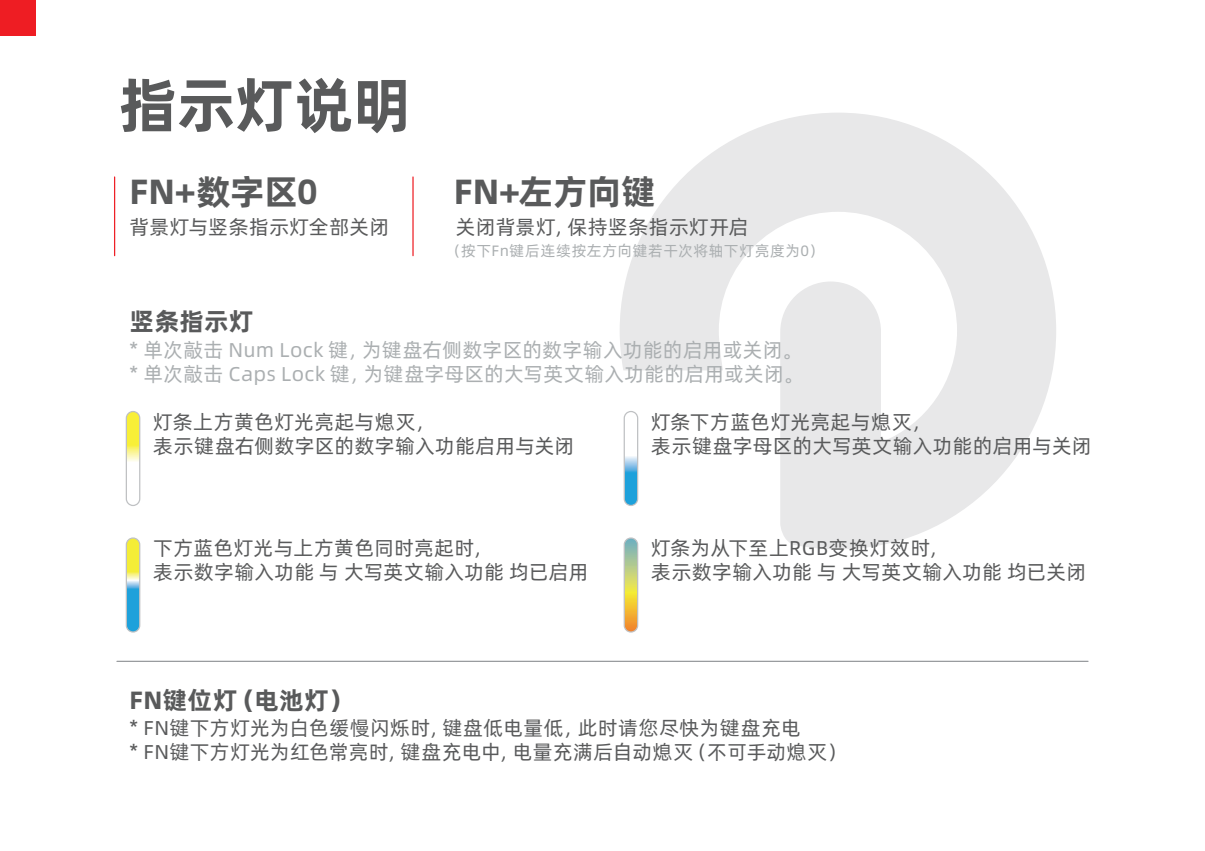
<style>
.page{position:relative;width:1205px;height:851px;background:#fff}
.page>*{position:absolute;margin:0;border:0;box-sizing:border-box;transform-origin:0 0}
.t1{font:60px "Alibaba Pu Hui Ti B";letter-spacing:-.01em;color:#595a5b}
.t2{font:35px "Alibaba Pu Hui Ti B";letter-spacing:-.01em;color:#595a5b}
.t3{font:25px "Alibaba Pu Hui Ti B";letter-spacing:.015em;color:#595a5b}
.t4{font:20px/24px "Alibaba Pu Hui Ti R";letter-spacing:.02em;color:#595a5b}
.t5{font:20px/24px "Alibaba Pu Hui Ti R";letter-spacing:.015em;color:#abafb1}
.t6{font:15px "Alibaba Pu Hui Ti R";letter-spacing:.035em;color:#abafb1}
</style>
<div class="page">
<svg style="left:620px;top:113px;width:436px;height:436px;fill:#e8e8e9"></svg>
<div style="left:0;top:0;width:35px;height:35px;background:#ee1d23"></div>
<hr style="left:0;top:850px;width:35px;height:1px;background:#ee1d23">
<svg style="left:126px;top:411px;width:14px;height:94px"></svg>
<div style="left:126px;top:411px;width:14px;height:95px;border:1px solid #bfc1c3;border-radius:7px"></div>
<svg style="left:624px;top:411px;width:14px;height:94px"></svg>
<div style="left:624px;top:411px;width:14px;height:95px;border:1px solid #bfc1c3;border-radius:7px"></div>
<svg style="left:126px;top:538px;width:14px;height:94px"></svg>
<div style="left:126px;top:537px;width:14px;height:95px;border:1px solid #bfc1c3;border-radius:7px"></div>
<svg style="left:624px;top:538px;width:14px;height:94px"></svg>
<div style="left:624px;top:537px;width:14px;height:95px;border:1px solid #bfc1c3;border-radius:7px"></div>
<hr style="left:412px;top:177px;width:2px;height:78px;background:#ee2026">
<hr style="left:114px;top:177px;width:1px;height:78px;background:#ee2026">
<hr style="left:117px;top:660px;width:971px;height:2px;background:#989b9e">
<h1 class="t1" style="left:119px;top:57px;width:294px">指示灯说明</h1>
<h2 class="t2" style="left:130px;top:164px;width:190px">FN+数字区0</h2>
<h2 class="t2" style="left:454px;top:164px;width:204px">FN+左方向键</h2>
<p class="t4" style="left:130px;top:213px;width:261px">背景灯与竖条指示灯全部关闭</p>
<p class="t3" style="left:130px;top:301px;width:126px">竖条指示灯</p>
<p class="t4" style="left:456px;top:213px;width:294px">关闭背景灯，保持竖条指示灯开启</p>
<p class="t6" style="left:447px;top:239px;width:378px">（按下Fn键后连续按左方向键若干次将轴下灯亮度为0）</p>
<p class="t5" style="left:130px;top:337px;width:675px">* 单次敲击 Num Lock 键，为键盘右侧数字区的数字输入功能的启用或关闭。* 单次敲击 Caps Lock 键，为键盘字母区的大写英文输入功能的启用或关闭。</p>
<p class="t4" style="left:153px;top:408px;width:423px">灯条上方黄色灯光亮起与熄灭，<br>表示键盘右侧数字区的数字输入功能启用与关闭</p>
<p class="t4" style="left:651px;top:408px;width:442px">灯条下方蓝色灯光亮起与熄灭，<br>表示键盘字母区的大写英文输入功能的启用与关闭</p>
<p class="t4" style="left:153px;top:534px;width:437px">下方蓝色灯光与上方黄色同时亮起时，<br>表示数字输入功能 与 大写英文输入功能 均已启用</p>
<p class="t4" style="left:651px;top:534px;width:437px">灯条为从下至上RGB变换灯效时，<br>表示数字输入功能 与 大写英文输入功能 均已关闭</p>
<p class="t3" style="left:130px;top:680px;width:225px">FN键位灯（电池灯）</p>
<p class="t4" style="left:130px;top:714px;width:718px">* FN键下方灯光为白色缓慢闪烁时，键盘低电量低，此时请您尽快为键盘充电<br>* FN键下方灯光为红色常亮时，键盘充电中，电量充满后自动熄灭（不可手动熄灭）</p>
</div>
